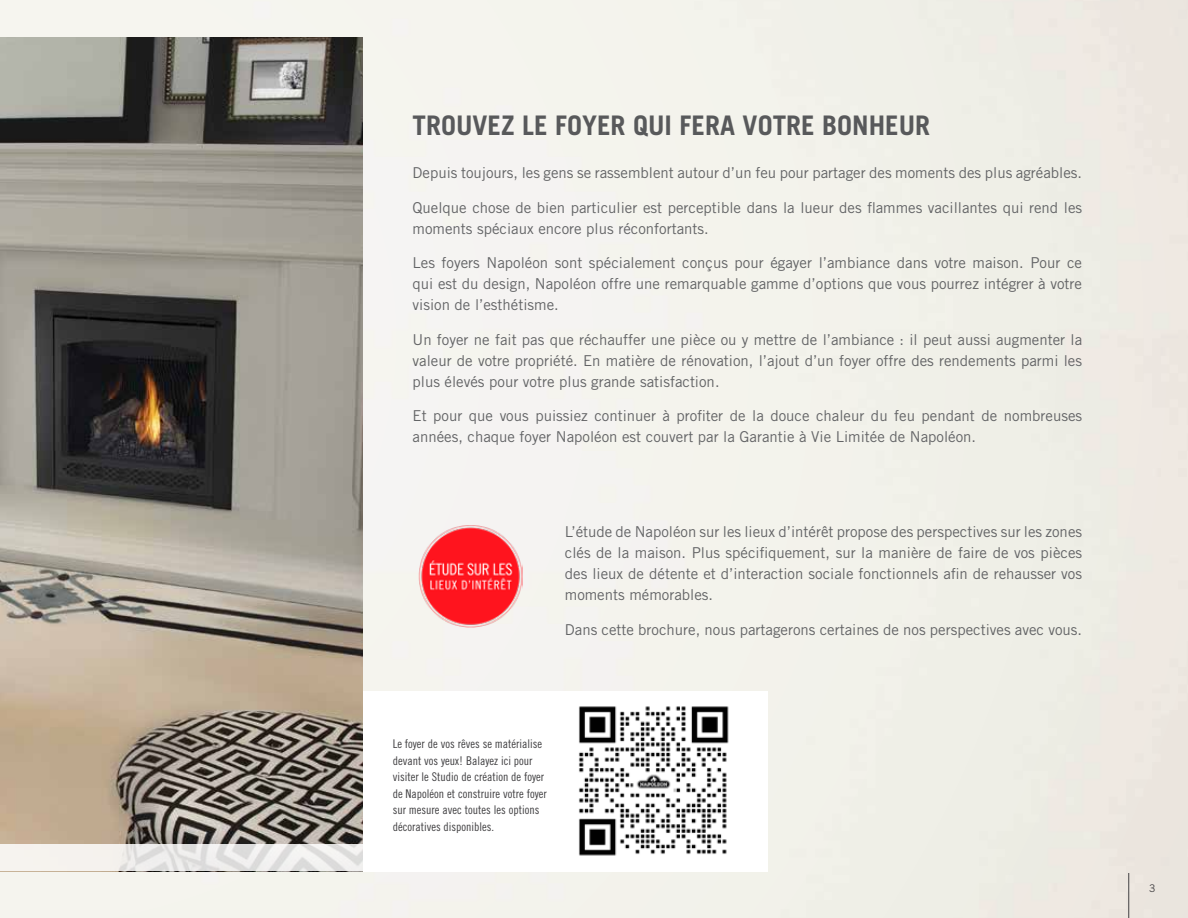
<style>
.page{position:relative;width:1188px;height:918px;background:#fff}
.page>*{position:absolute;margin:0;border:0;box-sizing:border-box;transform-origin:0 0}
.t1{font:700 27px "Trade Gothic LT Std";color:#58595b}
.t2{font:15px/21px "Trade Gothic LT Std";color:#636466;text-align:justify}
.t3{font:12px/16.5px "Trade Gothic LT Std Cn 18";color:#414042}
.t4{font:10.5px "Trade Gothic LT Std";color:#414042}
</style>
<div class="page">
<img style="left:0;top:0;width:1188px;height:918px">
<hr style="left:1128px;top:873px;width:1px;height:45px;background:#414042">
<img style="left:0;top:38px;width:363px;height:807px">
<svg style="left:0;top:845px;width:363px;height:26px;fill:#f1f0ee"></svg>
<img style="left:419px;top:524px;width:104px;height:104px">
<div style="left:363px;top:691px;width:405px;height:180px;background:#fff"></div>
<img style="left:579px;top:706px;width:150px;height:150px">
<h1 class="t1" style="left:413px;top:109px;width:519px">TROUVEZ LE FOYER QUI FERA VOTRE BONHEUR</h1>
<p class="t2" style="left:413px;top:162px;width:671px">Depuis toujours, les gens se rassemblent autour d’un feu pour partager des moments des plus agréables.</p>
<p class="t2" style="left:413px;top:197px;width:671px">Quelque chose de bien particulier est perceptible dans la lueur des flammes vacillantes qui rend les moments spéciaux encore plus réconfortants.</p>
<p class="t2" style="left:413px;top:252px;width:671px">Les foyers Napoléon sont spécialement conçus pour égayer l’ambiance dans votre maison. Pour ce qui est du design, Napoléon offre une remarquable gamme d’options que vous pourrez intégrer à votre vision de l’esthétisme.</p>
<p class="t2" style="left:413px;top:329px;width:671px">Un foyer ne fait pas que réchauffer une pièce ou y mettre de l’ambiance : il peut aussi augmenter la valeur de votre propriété. En matière de rénovation, l’ajout d’un foyer offre des rendements parmi les plus élevés pour votre plus grande satisfaction.</p>
<p class="t2" style="left:413px;top:405px;width:671px">Et pour que vous puissiez continuer à profiter de la douce chaleur du feu pendant de nombreuses années, chaque foyer Napoléon est couvert par la Garantie à Vie Limitée de Napoléon.</p>
<p class="t2" style="left:565px;top:521px;width:519px">L’étude de Napoléon sur les lieux d’intérêt propose des perspectives sur les zones clés de la maison. Plus spécifiquement, sur la manière de faire de vos pièces des lieux de détente et d’interaction sociale fonctionnels afin de rehausser vos moments mémorables.</p>
<p class="t2" style="left:565px;top:619px;width:519px">Dans cette brochure, nous partagerons certaines de nos perspectives avec vous.</p>
<p class="t3" style="left:393px;top:736px;width:155px">Le foyer de vos rêves se matérialise devant vos yeux! Balayez ici pour visiter le Studio de création de foyer de Napoléon et construire votre foyer sur mesure avec toutes les options décoratives disponibles.</p>
<p class="t4" style="left:1149px;top:882px;width:8px">3</p>
</div>
